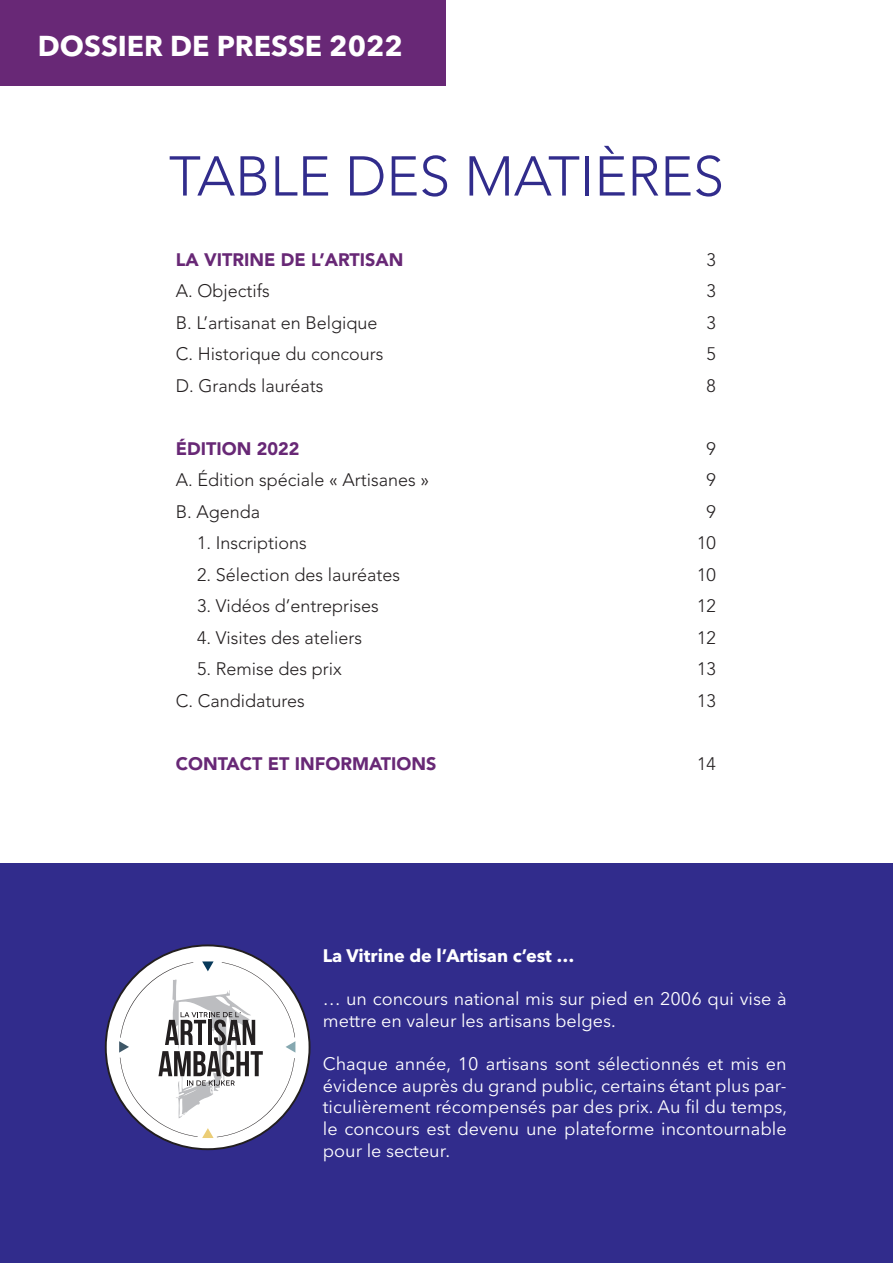
<style>
.page{position:relative;width:893px;height:1263px;background:#fff}
.page>*{position:absolute;margin:0;border:0;box-sizing:border-box;transform-origin:0 0}
.t1{font:300 55.5px "Avenir LT Std";color:#312c8c}
.t2{font:700 28.5px "Avenir Next LT Pro";color:#fff}
.t3{font:18px/21.6px "Avenir Next LT Pro";color:#fff}
.t4{font:300 18px "Avenir LT Std";color:#231f20}
.t5{font:900 18px "Avenir LT Std";color:#682876}
.t6{font:700 18px "Avenir Next LT Pro";color:#fff}
.s1{font-family:"Avenir Next LT Pro";font-weight:400}
</style>
<div class="page">
<div style="left:0;top:863px;width:893px;height:400px;background:#312c8c"></div>
<svg style="left:105px;top:944px;width:205px;height:206px"></svg>
<div style="left:0;top:0;width:446px;height:85px;background:#682876"></div>
<p class="t2" style="left:38px;top:28px;width:367px">DOSSIER DE PRESSE 2022</p>
<p class="t1" style="left:169px;top:144px;width:556px">TABLE DES MATIÈRES</p>
<p class="t5" style="left:176px;top:249px;width:229px">LA VITRINE DE L’ARTISAN</p>
<p class="t4" style="left:706px;top:249px;width:11px">3</p>
<p class="t4" style="left:176px;top:281px;width:95px">A. Objectifs</p>
<p class="t4" style="left:706px;top:281px;width:11px">3</p>
<p class="t4" style="left:176px;top:312px;width:203px">B. L’artisanat en Belgique</p>
<p class="t4" style="left:706px;top:312px;width:11px">3</p>
<p class="t4" style="left:176px;top:344px;width:209px">C. Historique du concours</p>
<p class="t4" style="left:706px;top:344px;width:11px">5</p>
<p class="t4" style="left:176px;top:375px;width:149px">D. Grands lauréats</p>
<p class="t4" style="left:706px;top:375px;width:11px">8</p>
<p class="t5" style="left:176px;top:438px;width:125px">ÉDITION 2022</p>
<p class="t4" style="left:706px;top:438px;width:11px">9</p>
<p class="t4" style="left:176px;top:470px;width:255px">A. Édition spéciale <span class="s1">«</span> Artisanes <span class="s1">»</span></p>
<p class="t4" style="left:706px;top:470px;width:11px">9</p>
<p class="t4" style="left:176px;top:501px;width:86px">B. Agenda</p>
<p class="t4" style="left:706px;top:501px;width:11px">9</p>
<p class="t4" style="left:197px;top:533px;width:111px">1. Inscriptions</p>
<p class="t4" style="left:697px;top:533px;width:20px">10</p>
<p class="t4" style="left:197px;top:564px;width:205px">2. Sélection des lauréates</p>
<p class="t4" style="left:697px;top:564px;width:20px">10</p>
<p class="t4" style="left:197px;top:596px;width:183px">3. Vidéos d’entreprises</p>
<p class="t4" style="left:697px;top:596px;width:20px">12</p>
<p class="t4" style="left:197px;top:627px;width:167px">4. Visites des ateliers</p>
<p class="t4" style="left:697px;top:627px;width:20px">12</p>
<p class="t4" style="left:197px;top:659px;width:146px">5. Remise des prix</p>
<p class="t4" style="left:697px;top:659px;width:20px">13</p>
<p class="t4" style="left:176px;top:690px;width:131px">C. Candidatures</p>
<p class="t4" style="left:697px;top:690px;width:20px">13</p>
<p class="t5" style="left:176px;top:753px;width:262px">CONTACT ET INFORMATIONS</p>
<p class="t4" style="left:697px;top:753px;width:20px">14</p>
<p class="t6" style="left:323px;top:945px;width:253px">La Vitrine de l’Artisan c’est …</p>
<p class="t3" style="left:323px;top:988px;width:465px">… un concours national mis sur pied en 2006 qui vise à mettre en valeur les artisans belges.</p>
<p class="t3" style="left:323px;top:1053px;width:466px;text-align:justify">Chaque année, 10 artisans sont sélectionnés et mis en évidence auprès du grand public, certains étant plus par&shy;ticulièrement récompensés par des prix. Au fil du temps, le concours est devenu une plateforme incontournable pour le secteur.</p>
</div>
